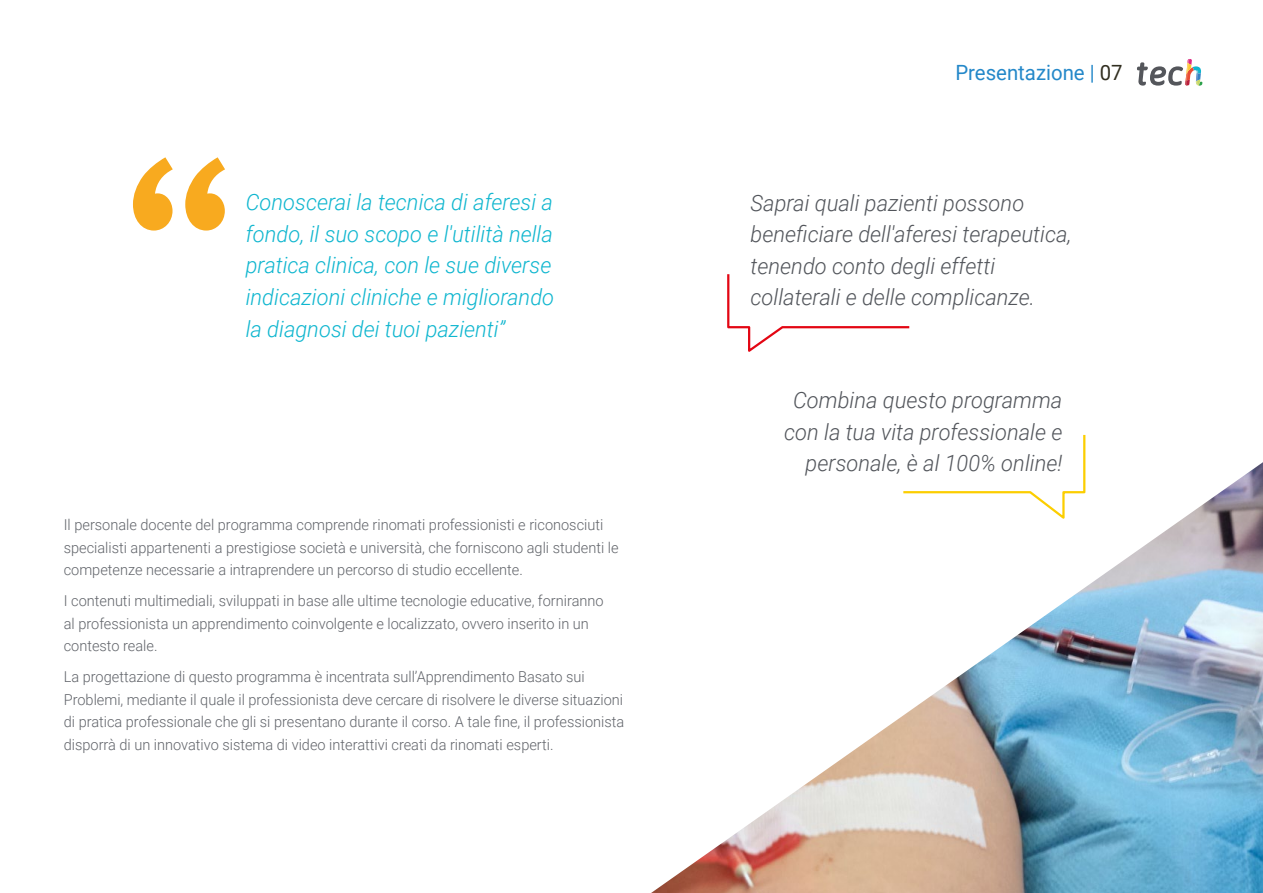
<style>
.page{position:relative;width:1263px;height:893px;background:#fff}
.page>*{position:absolute;margin:0;border:0;box-sizing:border-box;transform-origin:0 0}
.t1{font:italic 300 22.5px/31.5px "Roboto";color:#52555b;text-align:right}
.t2{font:italic 300 22.5px/31.5px "Roboto";color:#0fb6cf}
.t3{font:21px "Roboto";color:#2488c9}
.t4{font:300 15px/22.5px "Roboto";color:#61646a}
.s1{color:#312e20}
</style>
<div class="page">
<img style="left:651px;top:462px;width:612px;height:431px">
<svg style="left:1137px;top:59px;width:65px;height:27px"></svg>
<svg style="left:901px;top:434px;width:185px;height:88px"></svg>
<svg style="left:727px;top:274px;width:183px;height:78px"></svg>
<svg style="left:133px;top:157px;width:92px;height:74px"></svg>
<h1 class="t2" style="left:246px;top:186px;width:310px">Conoscerai la tecnica di aferesi a fondo, il suo scopo e l'utilità nella pratica clinica, con le sue diverse indicazioni cliniche e migliorando la diagnosi dei tuoi pazienti”</h1>
<p class="t4" style="left:64px;top:513px;width:556px">Il personale docente del programma comprende rinomati professionisti e riconosciuti specialisti appartenenti a prestigiose società e università, che forniscono agli studenti le competenze necessarie a intraprendere un percorso di studio eccellente.</p>
<p class="t4" style="left:64px;top:589px;width:541px">I contenuti multimediali, sviluppati in base alle ultime tecnologie educative, forniranno al professionista un apprendimento coinvolgente e localizzato, ovvero inserito in un contesto reale.</p>
<p class="t4" style="left:64px;top:665px;width:562px">La progettazione di questo programma è incentrata sull’Apprendimento Basato sui Problemi, mediante il quale il professionista deve cercare di risolvere le diverse situazioni di pratica professionale che gli si presentano durante il corso. A tale fine, il professionista disporrà di un innovativo sistema di video interattivi creati da rinomati esperti.</p>
<h2 class="t3" style="left:955px;top:57px;width:169px">Presentazione | <span class="s1">07</span></h2>
<h1 class="t1" style="left:750px;top:186px;width:323px;text-align:left">Saprai quali pazienti possono beneficiare dell'aferesi terapeutica, tenendo conto degli effetti collaterali e delle complicanze.</h1>
<h1 class="t1" style="left:784px;top:384px;width:280px">Combina questo programma con la tua vita professionale e personale, è al 100% online!</h1>
</div>
